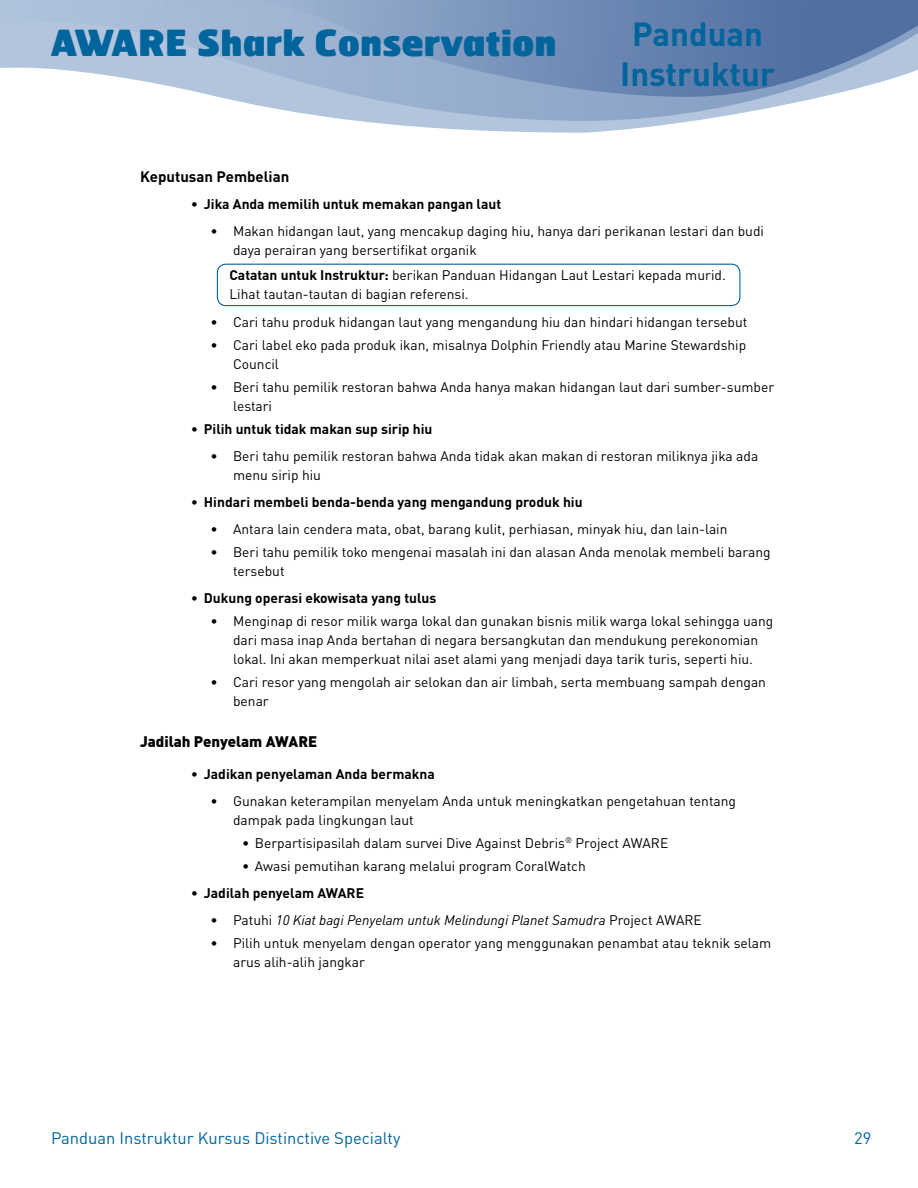
<style>
.page{position:relative;width:918px;height:1188px;background:#fff}
.page>*{position:absolute;margin:0;border:0;box-sizing:border-box;transform-origin:0 0}
.t1{font:900 36px "Hermes FB";color:#00649d}
.t2{font:700 33px/39.6px "DINOT";color:#00649d;text-align:center}
.t3{font:16.5px "DINOT";color:#00649d}
.t4{font:900 15px "DIN Offc";color:#000}
.t5{font:700 15px "DINOT";color:#000}
.t6{font:13.8px/18.8px "DINOT";color:#000}
.t7{font:700 13.8px "DINOT";color:#000}
.t8{font:italic 13.8px "DINOT";color:#000}
.s1{font-weight:700}
.s2{font-style:normal}
</style>
<div class="page">
<svg style="left:378px;top:123px;width:300px;height:10px;fill:#b2c5dd"></svg>
<svg style="left:0;top:0;width:820px;height:123px"></svg>
<svg style="left:143px;top:0;width:775px;height:97px;background:#849cc1"></svg>
<div style="left:217px;top:264px;width:523px;height:42px;border:1px solid #00649d;border-radius:9px"></div>
<h1 class="t1" style="left:51px;top:18px;width:508px">AWARE Shark Conservation</h1>
<h2 class="t2" style="left:620px;top:14px;width:156px">Panduan<br>Instruktur</h2>
<p class="t5" style="left:140px;top:166px;width:151px">Keputusan Pembelian</p>
<p class="t7" style="left:191px;top:195px;width:312px">• Jika Anda memilih untuk memakan pangan laut</p>
<p class="t6" style="left:233px;top:221px;width:532px;text-indent:-23px">• Makan hidangan laut, yang mencakup daging hiu, hanya dari perikanan lestari dan budi daya perairan yang bersertifikat organik</p>
<p class="t6" style="left:229px;top:266px;width:498px"><span class="s1">Catatan untuk Instruktur:</span> berikan Panduan Hidangan Laut Lestari kepada murid.<br>Lihat tautan-tautan di bagian referensi.</p>
<p class="t6" style="left:211px;top:313px;width:538px">• Cari tahu produk hidangan laut yang mengandung hiu dan hindari hidangan tersebut</p>
<p class="t6" style="left:233px;top:336px;width:515px;text-indent:-23px">• Cari label eko pada produk ikan, misalnya Dolphin Friendly atau Marine Stewardship<br>Council</p>
<p class="t6" style="left:233px;top:377px;width:543px;text-indent:-23px">• Beri tahu pemilik restoran bahwa Anda hanya makan hidangan laut dari sumber-sumber lestari</p>
<p class="t7" style="left:191px;top:420px;width:243px">• Pilih untuk tidak makan sup sirip hiu</p>
<p class="t6" style="left:233px;top:447px;width:527px;text-indent:-23px">• Beri tahu pemilik restoran bahwa Anda tidak akan makan di restoran miliknya jika ada menu sirip hiu</p>
<p class="t7" style="left:191px;top:493px;width:393px">• Hindari membeli benda-benda yang mengandung produk hiu</p>
<p class="t6" style="left:211px;top:520px;width:518px">• Antara lain cendera mata, obat, barang kulit, perhiasan, minyak hiu, dan lain-lain</p>
<p class="t6" style="left:233px;top:543px;width:539px;text-indent:-23px">• Beri tahu pemilik toko mengenai masalah ini dan alasan Anda menolak membeli barang tersebut</p>
<p class="t7" style="left:191px;top:589px;width:247px">• Dukung operasi ekowisata yang tulus</p>
<p class="t6" style="left:211px;top:612px;width:564px;text-align:center">• Menginap di resor milik warga lokal dan gunakan bisnis milik warga lokal sehingga uang dari masa inap Anda bertahan di negara bersangkutan dan mendukung perekonomian<br>lokal. Ini akan memperkuat nilai aset alami yang menjadi daya tarik turis, seperti hiu.</p>
<p class="t6" style="left:233px;top:672px;width:534px;text-indent:-23px">• Cari resor yang mengolah air selokan dan air limbah, serta membuang sampah dengan benar</p>
<p class="t4" style="left:140px;top:732px;width:179px">Jadilah Penyelam AWARE</p>
<p class="t7" style="left:191px;top:765px;width:245px">• Jadikan penyelaman Anda bermakna</p>
<p class="t6" style="left:233px;top:792px;width:504px;text-indent:-23px">• Gunakan keterampilan menyelam Anda untuk meningkatkan pengetahuan tentang dampak pada lingkungan laut</p>
<p class="t6" style="left:242px;top:833px;width:428px">• Berpartisipasilah dalam survei Dive Against Debris<sup>®</sup> Project AWARE</p>
<p class="t6" style="left:242px;top:856px;width:345px">• Awasi pemutihan karang melalui program CoralWatch</p>
<p class="t7" style="left:191px;top:884px;width:174px">• Jadilah penyelam AWARE</p>
<p class="t8" style="left:211px;top:912px;width:493px"><span class="s2">• Patuhi</span> 10 Kiat bagi Penyelam untuk Melindungi Planet Samudra <span class="s2">Project AWARE</span></p>
<p class="t6" style="left:233px;top:934px;width:540px;text-indent:-23px">• Pilih untuk menyelam dengan operator yang menggunakan penambat atau teknik selam arus alih-alih jangkar</p>
<p class="t3" style="left:51px;top:1127px;width:351px">Panduan Instruktur Kursus Distinctive Specialty</p>
<p class="t3" style="left:854px;top:1127px;width:19px">29</p>
</div>
